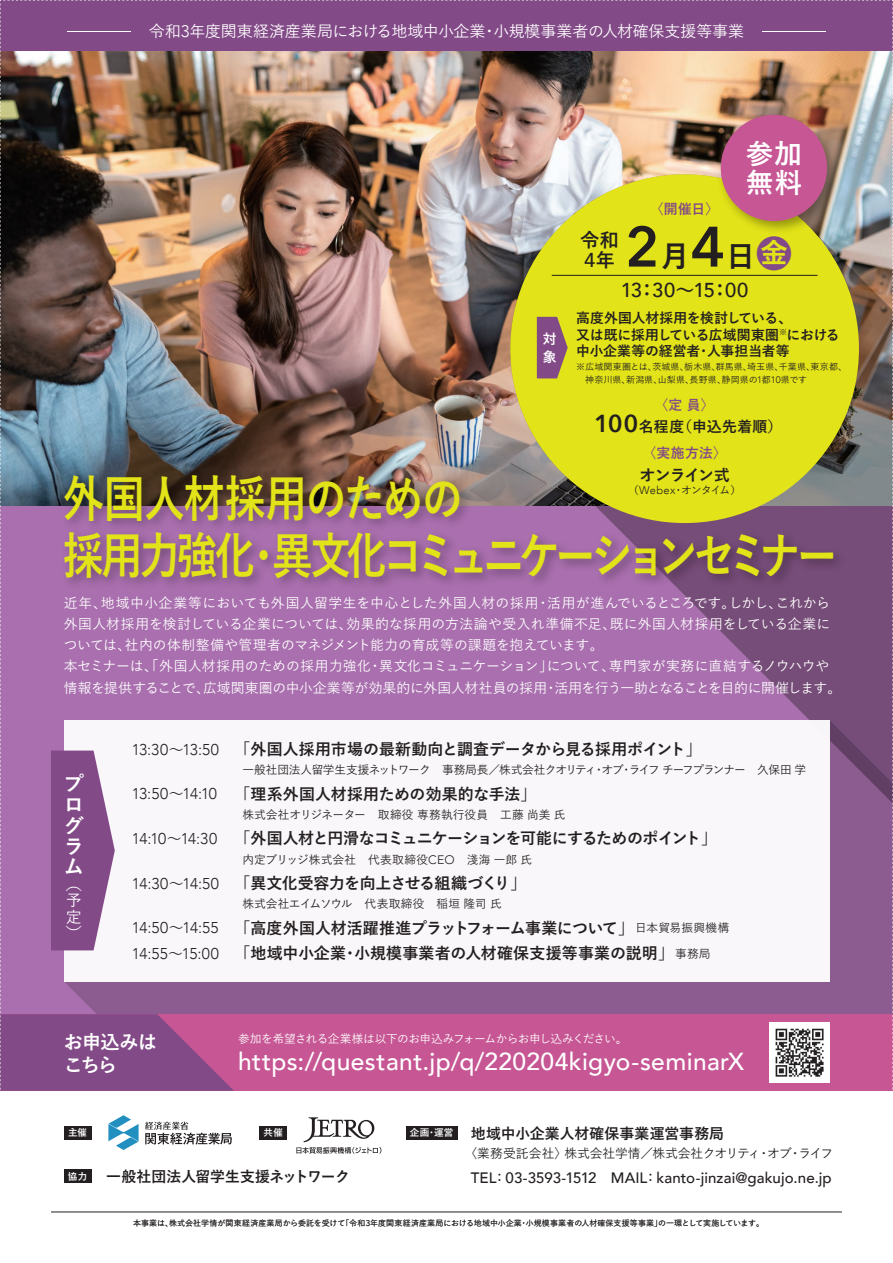
<style>
.page{position:relative;width:893px;height:1263px;background:#fff}
.page>*{position:absolute;margin:0;border:0;box-sizing:border-box;transform-origin:0 0}
.t1{font:600 56.4px "Avenir Next";color:#231f20}
.t2{font:700 49.95px/57.4px "Yu Go";letter-spacing:-.105em;color:#e2e318;scale:.82 1}
.t3{font:700 27.6px/28.7px "Yu Go";color:#fff}
.t4{font:500 24.6px "Avenir";letter-spacing:.015em;color:#fff}
.t5{font:700 20.25px/20.9px "Yu Go";color:#fff}
.t6{font:500 20.1px "Avenir";letter-spacing:-.005em;color:#231f20}
.t7{font:700 19.2px/22.4px "Yu Go";letter-spacing:-.04em;color:#fff}
.t8{font:700 19.2px "Yu Go";color:#231f20}
.t9{font:700 15.9px/25.5px "Yu Go";color:#231f20}
.t10{font:700 15.9px "Yu Go";letter-spacing:-.02em;color:#231f20}
.t11{font:700 15.9px "Yu Go";letter-spacing:-.06em;color:#231f20}
.t12{font:500 15.9px "Yu Go";letter-spacing:-.01em;color:#fff;scale:4 1}
.t13{font:700 15.9px "Yu Go";letter-spacing:.005em;color:#231f20}
.t14{font:500 15.9px/16.5px "Yu Go";letter-spacing:-.01em;color:#fff;text-align:justify}
.t15{font:500 15px "Avenir";letter-spacing:.005em;color:#231f20}
.t16{font:700 14.85px "Yu Go";color:#231f20}
.t17{font:700 14.85px "Yu Go";letter-spacing:.02em;color:#231f20}
.t18{font:500 13.8px/21.3px "Yu Go";letter-spacing:-.005em;color:#fff}
.t19{font:700 13.8px/16.5px "Yu Go";letter-spacing:-.01em;color:#231f20}
.t20{font:700 13.8px "Yu Go";letter-spacing:.03em;color:#834a88}
.t21{font:700 13.8px/18.3px "Yu Go";color:#fff}
.t22{font:500 12.75px "Yu Go";letter-spacing:-.015em;color:#231f20}
.t23{font:500 11.7px "Yu Go";letter-spacing:-.06em;color:#231f20}
.t24{font:500 11.7px "Yu Go";letter-spacing:-.045em;color:#fff}
.t25{font:500 11.7px "Yu Go";letter-spacing:.01em;color:#231f20}
.t26{font:500 11.7px "Yu Go";letter-spacing:.02em;color:#231f20}
.t27{font:500 11.7px "Yu Go";letter-spacing:.015em;color:#231f20}
.t28{font:500 10.65px "Yu Go";letter-spacing:-.095em;color:#231f20}
.t29{font:700 9.6px "Yu Go";color:#fff}
.t30{font:500 9px/12.1px "Yu Go";color:#231f20}
.t31{font:500 7.95px "Yu Go";letter-spacing:.005em;color:#231f20}
.s1{font-family:"Avenir";font-weight:300;font-size:16.8px}
.s2{font-family:"Yu Go";font-weight:700;font-size:29.7px}
.s3{font-family:"Yu Go";font-weight:700;font-size:35.85px;color:#834a88}
.s4{font-family:"Yu Go";font-weight:700;font-size:19.2px}
.s5{font-family:"Avenir";font-weight:300;font-size:9.45px}
.s6{font-family:"Avenir Next";font-weight:600;font-size:24.6px}
.s7{font-family:"Avenir";font-weight:300;font-size:11.1px}
.s8{font-family:"Avenir";font-weight:300;font-size:15.6px}
.s9{font-weight:500;font-size:14.85px}
.s10{font-weight:500}
.s11{font-family:"Avenir";font-weight:300;font-size:12.3px}
.s12{font-weight:500;font-size:11.7px}
.s13{font-family:"Avenir";font-weight:300;font-size:8.4px}
</style>
<div class="page">
<img style="left:0;top:0;width:893px;height:1213px">
<p class="t12" style="left:68px;top:17px;width:191px">─ 令和<span class="s1">3</span>年度関東経済産業局における地域中小企業・小規模事業者の人材確保支援等事業 ─</p>
<h3 class="t3" style="left:746px;top:140px;width:58px">参加無料</h3>
<p class="t21" style="left:543px;top:330px;width:15px">対象</p>
<p class="t20" style="left:650px;top:201px;width:71px">〈開催日〉</p>
<h1 class="t1" style="left:625px;top:199px;width:169px">2<span class="s2">月</span>4<span class="s2">日</span><span class="s3">金</span></h1>
<h3 class="t6" style="left:621px;top:273px;width:129px">13<span class="s4">：</span>30<span class="s4">～</span>15<span class="s4">：</span>00</h3>
<h3 class="t8" style="left:580px;top:229px;width:40px">令和</h3>
<h3 class="t6" style="left:584px;top:243px;width:32px">4<span class="s4">年</span></h3>
<p class="t19" style="left:576px;top:310px;width:265px">高度外国人材採用を検討している、<br>又は既に採用している広域関東圏<sup>※</sup>における中小企業等の経営者・人事担当者等</p>
<p class="t30" style="left:585px;top:360px;width:263px;text-indent:-9px">※広域関東圏とは、茨城県、栃木県、群馬県、埼玉県、千葉県、東京都、神奈川県、新潟県、山梨県、長野県、静岡県の<span class="s5">1</span>都<span class="s5">10</span>県です</p>
<p class="t17" style="left:594px;top:418px;width:190px"><span class="s6">100</span>名程度（申込先着順）</p>
<p class="t20" style="left:654px;top:397px;width:62px">〈定員〉</p>
<p class="t20" style="left:642px;top:446px;width:86px">〈実施方法〉</p>
<p class="t10" style="left:640px;top:466px;width:92px">オンライン式</p>
<p class="t28" style="left:628px;top:481px;width:114px">（<span class="s7">Webex</span>・オンタイム）</p>
<h2 class="t2" style="left:63px;top:471px;width:946px">外国人材採用のための<br>採用力強化・異文化コミュニケーションセミナー</h2>
<p class="t18" style="left:64px;top:590px;width:779px">近年、地域中小企業等においても外国人留学生を中心とした外国人材の採用・活用が進んでいるところです。しかし、これから外国人材採用を検討している企業については、効果的な採用の方法論や受入れ準備不足、既に外国人材採用をしている企業については、社内の体制整備や管理者のマネジメント能力の育成等の課題を抱えています。<br>本セミナーは、「外国人材採用のための採用力強化・異文化コミュニケーション」について、専門家が実務に直結するノウハウや情報を提供することで、広域関東圏の中小企業等が効果的に外国人材社員の採用・活用を行う一助となることを目的に開催します。</p>
<h3 class="t5" style="left:64px;top:773px;width:22px">プログラム</h3>
<p class="t14" style="left:66px;top:874px;width:17px">（予定）</p>
<p class="t10" style="left:132px;top:740px;width:571px"><span class="s8">13:30</span><span class="s9">～</span><span class="s8">13:50</span> <span class="s10">「</span>外国人採用市場の最新動向と調査データから見る採用ポイント<span class="s10">」</span></p>
<p class="t23" style="left:242px;top:759px;width:565px">一般社団法人留学生支援ネットワーク　事務局長／株式会社クオリティ・オブ・ライフチーフプランナー　久保田学</p>
<p class="t13" style="left:132px;top:785px;width:406px"><span class="s8">13:50</span><span class="s9">～</span><span class="s8">14:10</span> <span class="s10">「</span>理系外国人材採用ための効果的な手法<span class="s10">」</span></p>
<p class="t25" style="left:242px;top:804px;width:325px">株式会社オリジネーター　取締役専務執行役員　工藤尚美氏</p>
<p class="t11" style="left:132px;top:830px;width:587px"><span class="s8">14:10</span><span class="s9">～</span><span class="s8">14:30</span> <span class="s10">「</span>外国人材と円滑なコミュニケーションを可能にするためのポイント<span class="s10">」</span></p>
<p class="t26" style="left:242px;top:848px;width:291px">内定ブリッジ株式会社　代表取締役<span class="s11">CEO</span>　淺海一郎氏</p>
<p class="t10" style="left:132px;top:874px;width:396px"><span class="s8">14:30</span><span class="s9">～</span><span class="s8">14:50</span> <span class="s10">「</span>異文化受容力を向上させる組織づくり<span class="s10">」</span></p>
<p class="t27" style="left:242px;top:893px;width:261px">株式会社エイムソウル　代表取締役　稲垣隆司氏</p>
<p class="t9" style="left:132px;top:915px;width:599px"><span class="s8">14:50</span><span class="s9">～</span><span class="s8">14:55</span> <span class="s10">「</span>高度外国人材活躍推進プラットフォーム事業について<span class="s10">」</span> <span class="s12">日本貿易振興機構<br></span><span class="s8">14:55</span><span class="s9">～</span><span class="s8">15:00</span> <span class="s10">「</span>地域中小企業・小規模事業者の人材確保支援等事業の説明<span class="s10">」</span> <span class="s12">事務局</span></p>
<h3 class="t7" style="left:64px;top:1031px;width:95px">お申込みはこちら</h3>
<p class="t24" style="left:238px;top:1028px;width:391px">参加を希望される企業様は以下のお申込みフォームからお申し込みください。</p>
<h3 class="t4" style="left:238px;top:1040px;width:508px">https://questant.jp/q/220204kigyo-seminarX</h3>
<p class="t29" style="left:68px;top:1127px;width:21px">主催</p>
<p class="t29" style="left:264px;top:1127px;width:21px">共催</p>
<p class="t29" style="left:68px;top:1171px;width:21px">協力</p>
<p class="t16" style="left:106px;top:1168px;width:245px">一般社団法人留学生支援ネットワーク</p>
<p class="t16" style="left:410px;top:1125px;width:316px"><sup>企画・運営</sup> 地域中小企業人材確保事業運営事務局</p>
<p class="t22" style="left:465px;top:1141px;width:370px">〈業務受託会社〉株式会社学情／株式会社クオリティ・オブ・ライフ</p>
<p class="t15" style="left:471px;top:1164px;width:362px">TEL: 03-3593-1512 MAIL: kanto-jinzai@gakujo.ne.jp</p>
<p class="t31" style="left:133px;top:1215px;width:632px">本事業は、株式会社学情が関東経済産業局から委託を受けて「令和<span class="s13">3</span>年度関東経済産業局における地域中小企業・小規模事業者の人材確保支援等事業」の一環として実施しています。</p>
</div>
